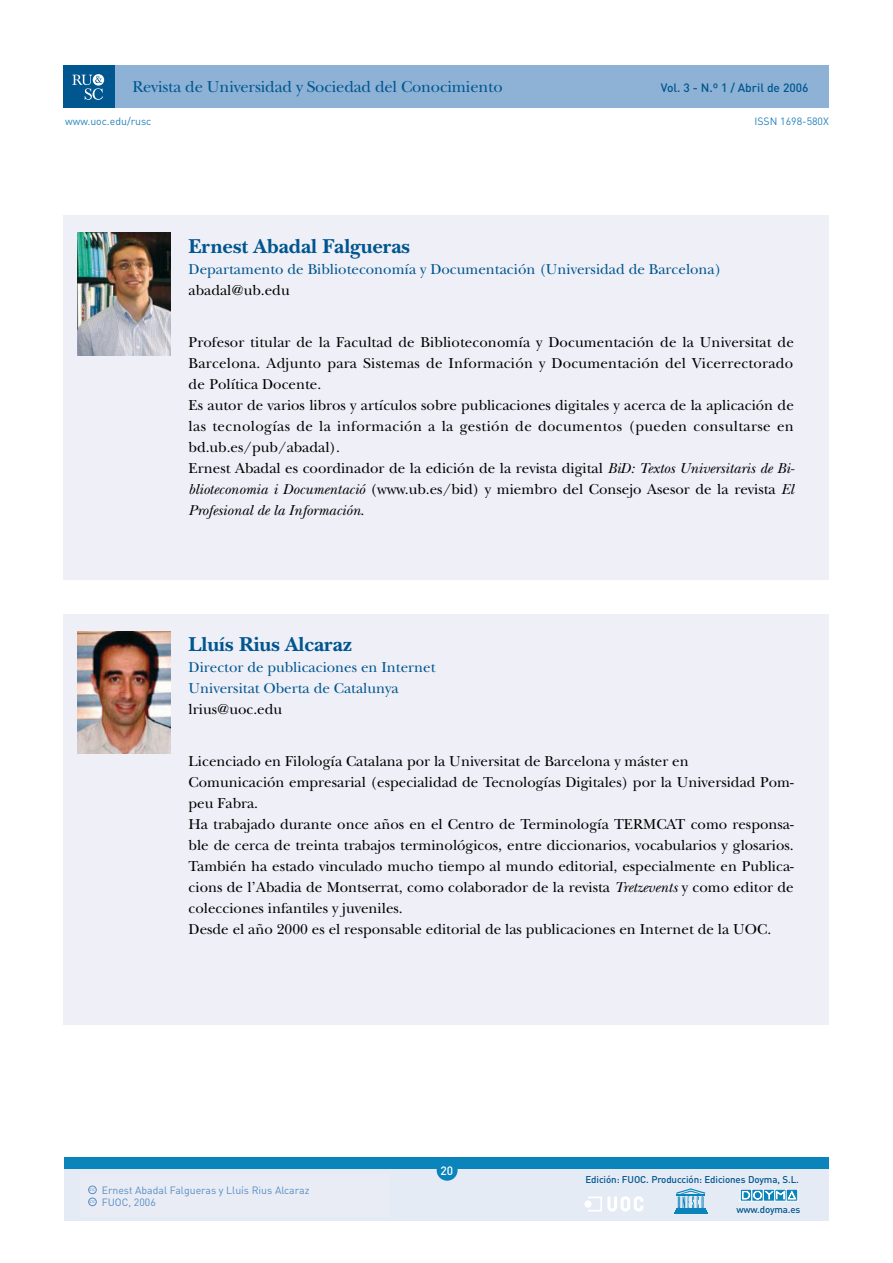
<style>
.page{position:relative;width:893px;height:1263px;background:#fff}
.page>*{position:absolute;margin:0;border:0;box-sizing:border-box;transform-origin:0 0}
.t1{font:700 21px "New Baskerville";color:#00558e}
.t2{font:16.5px "New Baskerville";letter-spacing:-.01em;color:#00568e}
.t3{font:15px/21px "New Baskerville";color:#000}
.t4{font:15px/21px "New Baskerville";color:#00558e}
.t5{font:500 12px "DIN";color:#00568e}
.t6{font:500 12px "DIN";color:#fff}
.t7{font:10.5px "DIN";color:#548ec5}
.t8{font:10.5px "DIN";color:#2382ba}
.t9{font:500 9.75px "DIN";letter-spacing:-.01em;color:#00558e}
.t10{font:600 3.9px "Adobe Caslon Pro";color:#548ec5}
.s1{color:#000}
.s2{font-style:italic}
</style>
<div class="page">
<div style="left:85px;top:65px;width:744px;height:43px;background:#8eb2d6"></div>
<div style="left:64px;top:65px;width:51px;height:43px;background:#00568e"></div>
<svg style="left:72px;top:74px;width:32px;height:26px"></svg>
<div style="left:64px;top:614px;width:765px;height:410px;background:#eeeff7"></div>
<img style="left:78px;top:631px;width:92px;height:123px">
<div style="left:64px;top:1157px;width:765px;height:12px;background:#0b84bc"></div>
<div style="left:64px;top:1169px;width:765px;height:51px;background:#e5ebf5"></div>
<div style="left:437px;top:1160px;width:21px;height:21px;background:#0b84bc;border-radius:50%"></div>
<svg style="left:740px;top:1189px;width:58px;height:12px"></svg>
<hr style="left:675px;top:1211px;width:31px;height:1px;background:#0b84bc">
<hr style="left:674px;top:1213px;width:33px;height:1px;background:#0b84bc">
<svg style="left:676px;top:1188px;width:29px;height:22px"></svg>
<svg style="left:584px;top:1196px;width:59px;height:15px"></svg>
<div style="left:64px;top:216px;width:765px;height:364px;background:#eeeff7"></div>
<img style="left:78px;top:233px;width:92px;height:122px">
<div style="left:80px;top:1174px;width:308px;height:43px;background:#eaecf5"></div>
<div style="left:88px;top:1186px;width:8px;height:8px;border:1px solid #548ec5;border-radius:50%"></div>
<div style="left:88px;top:1198px;width:8px;height:8px;border:1px solid #548ec5;border-radius:50%"></div>
<p class="t2" style="left:132px;top:77px;width:372px">Revista de Universidad y Sociedad del Conocimiento</p>
<p class="t5" style="left:661px;top:80px;width:149px">Vol. 3 - N.º 1 / Abril de 2006</p>
<p class="t8" style="left:65px;top:115px;width:88px">www.uoc.edu/rusc</p>
<p class="t8" style="left:755px;top:115px;width:76px">ISSN 1698-580X</p>
<p class="t1" style="left:189px;top:234px;width:223px">Ernest Abadal Falgueras</p>
<p class="t4" style="left:189px;top:258px;width:534px">Departamento de Biblioteconomía y Documentación (Universidad de Barcelona) <span class="s1">abadal@ub.edu</span></p>
<p class="t3" style="left:189px;top:332px;width:607px">Profesor titular de la Facultad de Biblioteconomía y Documentación de la Universitat de Barcelona. Adjunto para Sistemas de Información y Documentación del Vicerrectorado de Política Docente.<br>Es autor de varios libros y artículos sobre publicaciones digitales y acerca de la aplicación de las tecnologías de la información a la gestión de documentos (pueden consultarse en bd.ub.es/pub/abadal).<br>Ernest Abadal es coordinador de la edición de la revista digital <span class="s2">BiD: Textos Universitaris de Bi&shy;blioteconomia i Documentació</span> (www.ub.es/bid) y miembro del Consejo Asesor de la revista <span class="s2">El Profesional de la Información</span>.</p>
<p class="t1" style="left:189px;top:632px;width:165px">Lluís Rius Alcaraz</p>
<p class="t4" style="left:189px;top:657px;width:248px">Director de publicaciones en Internet<br>Universitat Oberta de Catalunya <span class="s1">lrius@uoc.edu</span></p>
<p class="t3" style="left:189px;top:751px;width:607px">Licenciado en Filología Catalana por la Universitat de Barcelona y máster en<br>Comunicación empresarial (especialidad de Tecnologías Digitales) por la Universidad Pom&shy;peu Fabra.<br>Ha trabajado durante once años en el Centro de Terminología TERMCAT como responsa&shy;ble de cerca de treinta trabajos terminológicos, entre diccionarios, vocabularios y glosarios.<br>También ha estado vinculado mucho tiempo al mundo editorial, especialmente en Publica&shy;cions de l’Abadia de Montserrat, como colaborador de la revista <span class="s2">Tretzevents</span> y como editor de colecciones infantiles y juveniles.<br>Desde el año 2000 es el responsable editorial de las publicaciones en Internet de la UOC.</p>
<p class="t10" style="left:90px;top:1188px;width:7px">CC</p>
<p class="t7" style="left:102px;top:1183px;width:209px">Ernest Abadal Falgueras y Lluís Rius Alcaraz</p>
<p class="t10" style="left:90px;top:1200px;width:7px">CC</p>
<p class="t7" style="left:102px;top:1195px;width:56px">FUOC, 2006</p>
<p class="t6" style="left:444px;top:1157px;width:8px">1</p>
<p class="t6" style="left:440px;top:1163px;width:14px">20</p>
<p class="t9" style="left:585px;top:1173px;width:215px">Edición: FUOC. Producción: Ediciones Doyma, S.L.</p>
<p class="t9" style="left:736px;top:1203px;width:65px">www.doyma.es</p>
</div>
